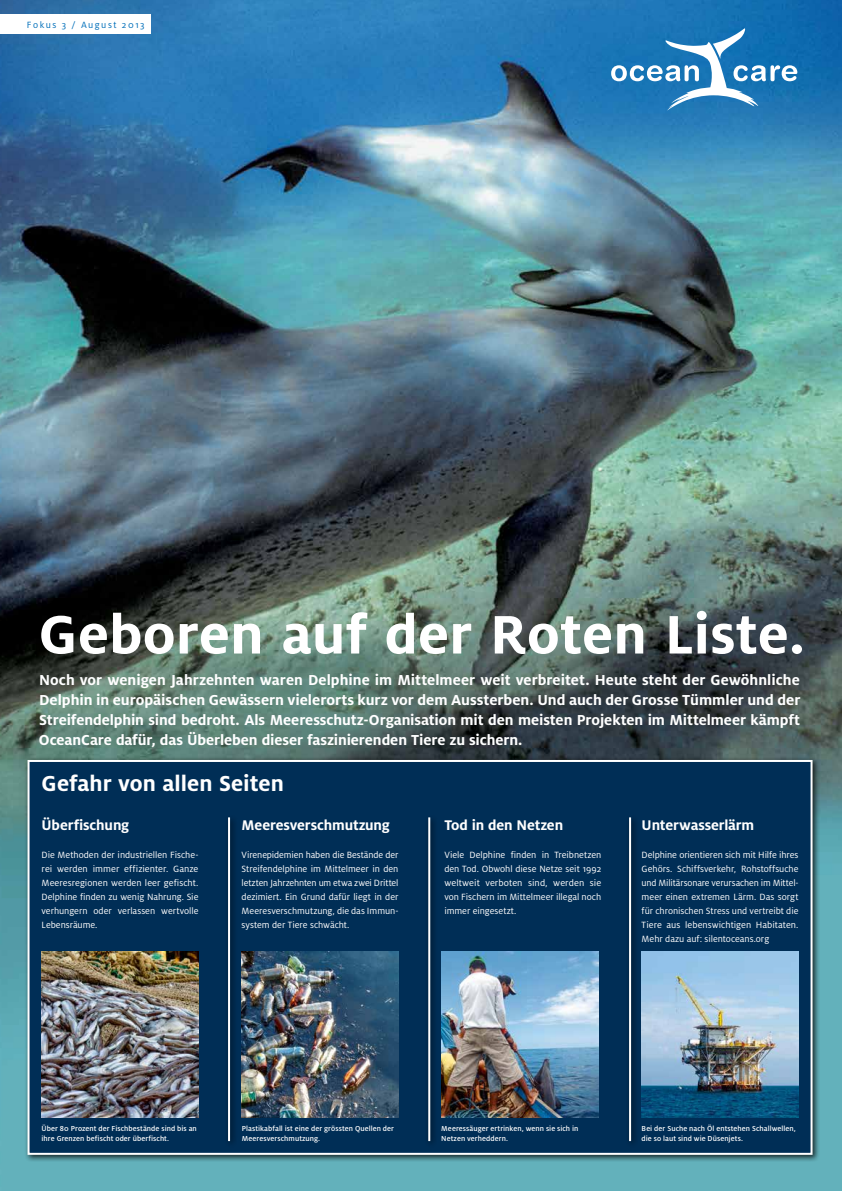
<style>
.page{position:relative;width:842px;height:1191px;background:#fff}
.page>*{position:absolute;margin:0;border:0;box-sizing:border-box;transform-origin:0 0}
.t1{font:700 60px "Milo OT";letter-spacing:.005em;color:#fff}
.t2{font:700 24px "Milo OT";letter-spacing:.005em;color:#fff}
.t3{font:700 16px/20px "Milo OT";letter-spacing:-.005em;color:#fff;text-align:justify}
.t4{font:700 15.5px "Milo OT";letter-spacing:-.005em;color:#fff}
.t5{font:10px/14px "Milo OT";letter-spacing:-.005em;color:#fff;text-align:justify}
.t6{font:10px "Milo OT";letter-spacing:.15em;color:#006fba}
.t7{font:500 8px/9.6px "Milo OT";letter-spacing:.01em;color:#fff}
</style>
<div class="page">
<img style="left:0;top:0;width:842px;height:1191px">
<svg style="left:611px;top:28px;width:186px;height:83px;background:#408cc2"></svg>
<div style="left:0;top:14px;width:150px;height:20px;background:#fff"></div>
<div style="left:24px;top:756px;width:796px;height:406px;background:#000;opacity:.75"></div>
<div style="left:28px;top:760px;width:784px;height:394px;background:#002e56;border:2px solid #fff"></div>
<img style="left:42px;top:951px;width:156px;height:167px">
<img style="left:441px;top:951px;width:157px;height:167px">
<img style="left:242px;top:951px;width:157px;height:167px">
<img style="left:642px;top:951px;width:156px;height:167px">
<div style="left:225px;top:814px;width:12px;height:334px;background:#000;opacity:.75"></div>
<hr style="left:228px;top:817px;width:2px;height:324px;background:#fff">
<div style="left:425px;top:814px;width:13px;height:334px;background:#000;opacity:.75"></div>
<hr style="left:428px;top:817px;width:2px;height:324px;background:#fff">
<div style="left:626px;top:814px;width:12px;height:334px;background:#000;opacity:.75"></div>
<hr style="left:629px;top:817px;width:2px;height:324px;background:#fff">
<p class="t6" style="left:27px;top:19px;width:119px">Fokus 3 / August 2013</p>
<h1 class="t1" style="left:39px;top:600px;width:768px">Geboren auf der Roten Liste.</h1>
<p class="t3" style="left:39px;top:670px;width:763px">Noch vor wenigen Jahrzehnten waren Delphine im Mittelmeer weit verbreitet. Heute steht der Gewöhnliche Delphin in europäischen Gewässern vielerorts kurz vor dem Aussterben. Und auch der Grosse Tümmler und der Streifendelphin sind bedroht. Als Meeresschutz-Organisation mit den meisten Projekten im Mittelmeer kämpft OceanCare dafür, das Überleben dieser faszinierenden Tiere zu sichern.</p>
<h2 class="t2" style="left:42px;top:770px;width:244px">Gefahr von allen Seiten</h2>
<h3 class="t4" style="left:42px;top:816px;width:89px">Überfischung</h3>
<p class="t5" style="left:42px;top:848px;width:158px">Die Methoden der industriellen Fische&shy;rei werden immer effizienter. Ganze Meeresregionen werden leer gefischt.<br>Delphine finden zu wenig Nahrung. Sie verhungern oder verlassen wertvolle Lebensräume.</p>
<h3 class="t4" style="left:242px;top:816px;width:150px">Meeresverschmutzung</h3>
<p class="t5" style="left:242px;top:848px;width:158px">Virenepidemien haben die Bestände der Streifendelphine im Mittelmeer in den letzten Jahrzehnten um etwa zwei Drittel dezimiert. Ein Grund dafür liegt in der Meeresverschmutzung, die das Immun&shy;system der Tiere schwächt.</p>
<h3 class="t4" style="left:444px;top:816px;width:120px">Tod in den Netzen</h3>
<p class="t5" style="left:444px;top:848px;width:158px">Viele Delphine finden in Treibnetzen den Tod. Obwohl diese Netze seit 1992 weltweit verboten sind, werden sie von Fischern im Mittelmeer illegal noch immer eingesetzt.</p>
<h3 class="t4" style="left:642px;top:816px;width:114px">Unterwasserlärm</h3>
<p class="t5" style="left:642px;top:848px;width:158px">Delphine orientieren sich mit Hilfe ihres Gehörs. Schiffsverkehr, Rohstoffsuche und Militärsonare verursachen im Mittel&shy;meer einen extremen Lärm. Das sorgt für chronischen Stress und vertreibt die Tiere aus lebenswichtigen Habitaten.<br>Mehr dazu auf: silentoceans.org</p>
<p class="t7" style="left:42px;top:1124px;width:157px">Über 80 Prozent der Fischbestände sind bis an ihre Grenzen befischt oder überfischt.</p>
<p class="t7" style="left:441px;top:1124px;width:139px">Meeressäuger ertrinken, wenn sie sich in<br>Netzen verheddern.</p>
<p class="t7" style="left:242px;top:1124px;width:154px">Plastikabfall ist eine der grössten Quellen der<br>Meeresverschmutzung.</p>
<p class="t7" style="left:642px;top:1124px;width:156px">Bei der Suche nach Öl entstehen Schallwellen, die so laut sind wie Düsenjets.</p>
</div>
